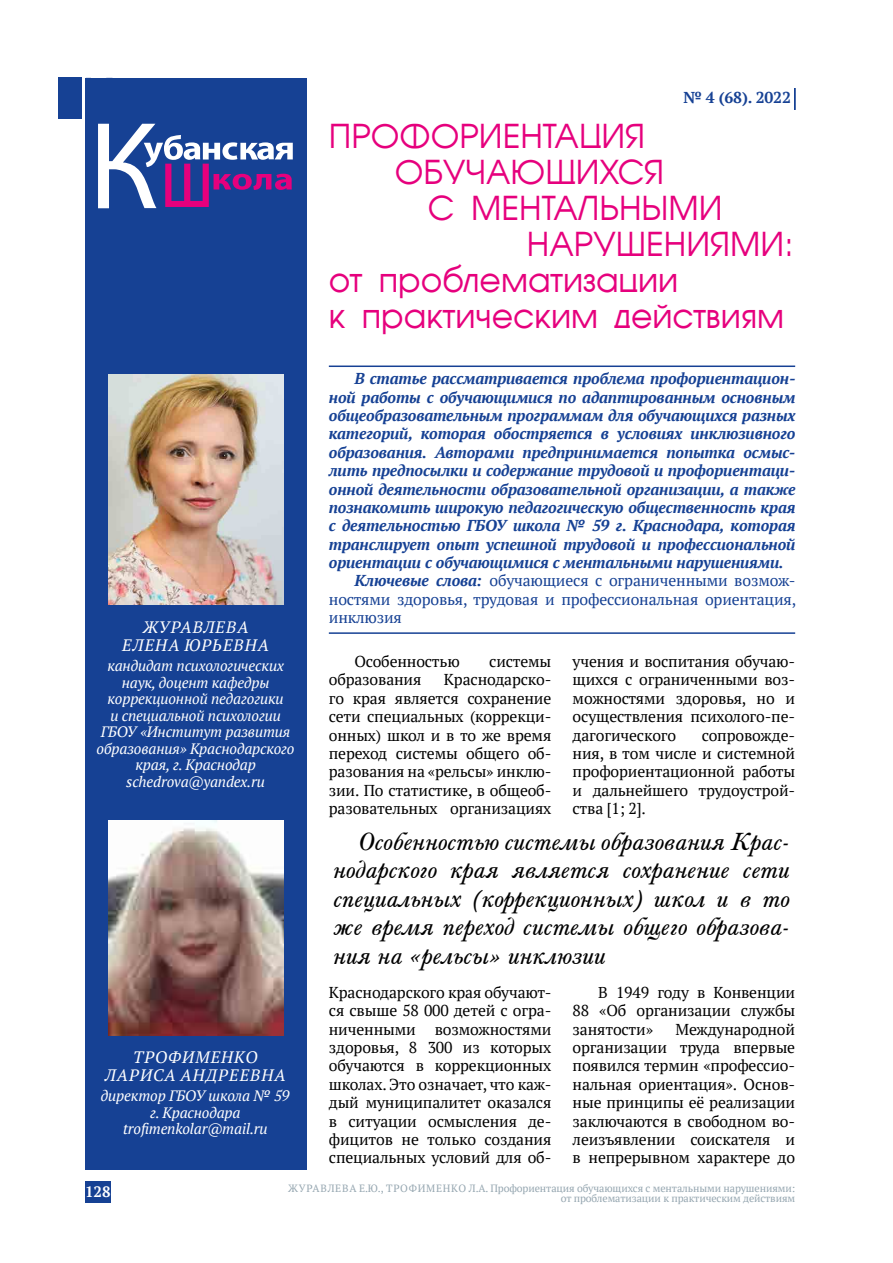
<style>
.page{position:relative;width:893px;height:1263px;background:#fff}
.page>*{position:absolute;margin:0;border:0;box-sizing:border-box;transform-origin:0 0}
.t1{font:33px "AG Avant Garde Cyr";color:#e6007d}
.t2{font:italic 25.5px/28.5px "Baskerville AZPS Normal";letter-spacing:-.01em;color:#000;text-align:justify}
.t3{font:italic 16.5px/18px "PT Serif";letter-spacing:.07em;color:#fff;text-align:center}
.t4{font:15.75px/18.5px "PT Serif";letter-spacing:-.01em;color:#000;text-align:justify}
.t5{font:italic 700 15.75px "PT Serif";letter-spacing:-.01em;color:#164194}
.t6{font:15.75px "PT Serif";letter-spacing:-.01em;color:#164194}
.t7{font:700 15.75px "PT Serif";letter-spacing:-.01em;color:#164194}
.t8{font:italic 15px/16.5px "PT Serif";letter-spacing:-.01em;color:#fff;text-align:center}
.t9{font:700 15px "PT Serif";color:#fff}
.t10{font:10.5px/10.5px "PT Serif";letter-spacing:-.01em;color:#95a6b0;text-align:right}
.s1{font-weight:700;font-style:italic}
</style>
<div class="page">
<div style="left:85px;top:1182px;width:26px;height:21px;background:#164194"></div>
<div style="left:58px;top:78px;width:23px;height:41px;background:#164194"></div>
<svg style="left:794px;top:88px;width:1px;height:22px"></svg>
<div style="left:86px;top:78px;width:221px;height:1091px;background:#164194"></div>
<hr style="left:329px;top:365px;width:466px;height:2px;background:#164194">
<svg style="left:98px;top:124px;width:195px;height:84px"></svg>
<hr style="left:329px;top:632px;width:466px;height:2px;background:#164194">
<img style="left:108px;top:375px;width:175px;height:230px">
<img style="left:108px;top:821px;width:175px;height:214px">
<p class="t3" style="left:122px;top:618px;width:148px">ЖУРАВЛЕВА<br>ЕЛЕНА ЮРЬЕВНА</p>
<p class="t8" style="left:97px;top:658px;width:200px">кандидат психологических наук, доцент кафедры коррекционной педагогики<br>и специальной психологии<br>ГБОУ «Институт развития образования» Краснодарского края, г. Краснодар schedrova@yandex.ru</p>
<p class="t3" style="left:105px;top:1048px;width:182px">ТРОФИМЕНКО<br>ЛАРИСА АНДРЕЕВНА</p>
<p class="t8" style="left:101px;top:1088px;width:190px">директор ГБОУ школа № 59 г. Краснодара trofimenkolar@mail.ru</p>
<p class="t7" style="left:683px;top:87px;width:109px">№ 4 (68). 2022</p>
<h1 class="t1" style="left:329px;top:117px;width:318px">ПРОФОРИЕНТАЦИЯ</h1>
<h1 class="t1" style="left:395px;top:153px;width:271px">ОБУЧАЮЩИХСЯ</h1>
<h1 class="t1" style="left:428px;top:189px;width:296px">С МЕНТАЛЬНЫМИ</h1>
<h1 class="t1" style="left:527px;top:225px;width:268px">НАРУШЕНИЯМИ:</h1>
<h1 class="t1" style="left:329px;top:261px;width:351px">от проблематизации</h1>
<h1 class="t1" style="left:329px;top:297px;width:457px">к практическим действиям</h1>
<p class="t5" style="left:354px;top:368px;width:443px">В статье рассматривается проблема профориентацион-</p>
<p class="t5" style="left:329px;top:387px;width:468px">ной работы с обучающимися по адаптированным основным</p>
<p class="t5" style="left:329px;top:405px;width:468px">общеобразовательным программам для обучающихся разных</p>
<p class="t5" style="left:329px;top:424px;width:468px">категорий, которая обостряется в условиях инклюзивного</p>
<p class="t5" style="left:329px;top:442px;width:468px">образования. Авторами предпринимается попытка осмыс-</p>
<p class="t5" style="left:329px;top:460px;width:468px">лить предпосылки и содержание трудовой и профориентаци-</p>
<p class="t5" style="left:329px;top:479px;width:468px">онной деятельности образовательной организации, а также</p>
<p class="t5" style="left:329px;top:497px;width:468px">познакомить широкую педагогическую общественность края</p>
<p class="t5" style="left:329px;top:515px;width:468px">с деятельностью ГБОУ школа № 59 г. Краснодара, которая</p>
<p class="t5" style="left:329px;top:534px;width:468px">транслирует опыт успешной трудовой и профессиональной</p>
<p class="t5" style="left:329px;top:552px;width:456px">ориентации с обучающимися с ментальными нарушениями.</p>
<p class="t6" style="left:354px;top:571px;width:443px"><span class="s1">Ключевые слова:</span> обучающиеся с ограниченными возмож-</p>
<p class="t6" style="left:329px;top:589px;width:469px">ностями здоровья, трудовая и профессиональная ориентация,</p>
<p class="t6" style="left:329px;top:607px;width:75px">инклюзия</p>
<p class="t4" style="left:354px;top:652px;width:107px">Особенностью</p>
<p class="t4" style="left:489px;top:652px;width:64px">системы</p>
<p class="t4" style="left:329px;top:670px;width:94px">образования</p>
<p class="t4" style="left:329px;top:670px;width:224px;text-indent:115px">Краснодарско&shy;го края является сохранение сети специальных (коррекци&shy;онных) школ и в то же время переход системы общего об&shy;разования на «рельсы» инклю&shy;зии. По статистике, в общеоб&shy;разовательных организациях</p>
<p class="t4" style="left:573px;top:652px;width:224px">учения и воспитания обучаю&shy;щихся с ограниченными воз&shy;можностями здоровья, но и осуществления психолого-пе&shy;дагогического</p>
<p class="t4" style="left:573px;top:726px;width:224px;text-indent:129px">сопровожде&shy;ния, в том числе и системной профориентационной работы и дальнейшего трудоустрой&shy;ства [1; 2].</p>
<h2 class="t2" style="left:333px;top:827px;width:458px;text-indent:26px">Особенностью системы образования Крас&shy;нодарского края является сохранение сети специальных (коррекционных) школ и в то же время переход системы общего образова&shy;ния на «рельсы» инклюзии</h2>
<p class="t4" style="left:329px;top:983px;width:224px">Краснодарского края обучают&shy;ся свыше 58 000 детей с огра&shy;ниченными возможностями здоровья, 8 300 из которых обучаются в коррекционных школах. Это означает, что каж&shy;дый муниципалитет оказался в ситуации осмысления де&shy;фицитов не только создания специальных условий для об-</p>
<p class="t4" style="left:573px;top:983px;width:224px;text-indent:26px">В 1949 году в Конвенции 88 «Об организации службы занятости»</p>
<p class="t4" style="left:573px;top:1020px;width:224px;text-indent:103px">Международной организации труда впервые появился термин «профессио&shy;нальная ориентация». Основ&shy;ные принципы её реализации заключаются в свободном во&shy;леизъявлении соискателя и в непрерывном характере до</p>
<p class="t9" style="left:85px;top:1182px;width:27px">128</p>
<p class="t10" style="left:288px;top:1183px;width:508px">ЖУРАВЛЕВА Е.Ю., ТРОФИМЕНКО Л.А. Профориентация обучающихся с ментальными нарушениями: от проблематизации к практическим действиям</p>
</div>
